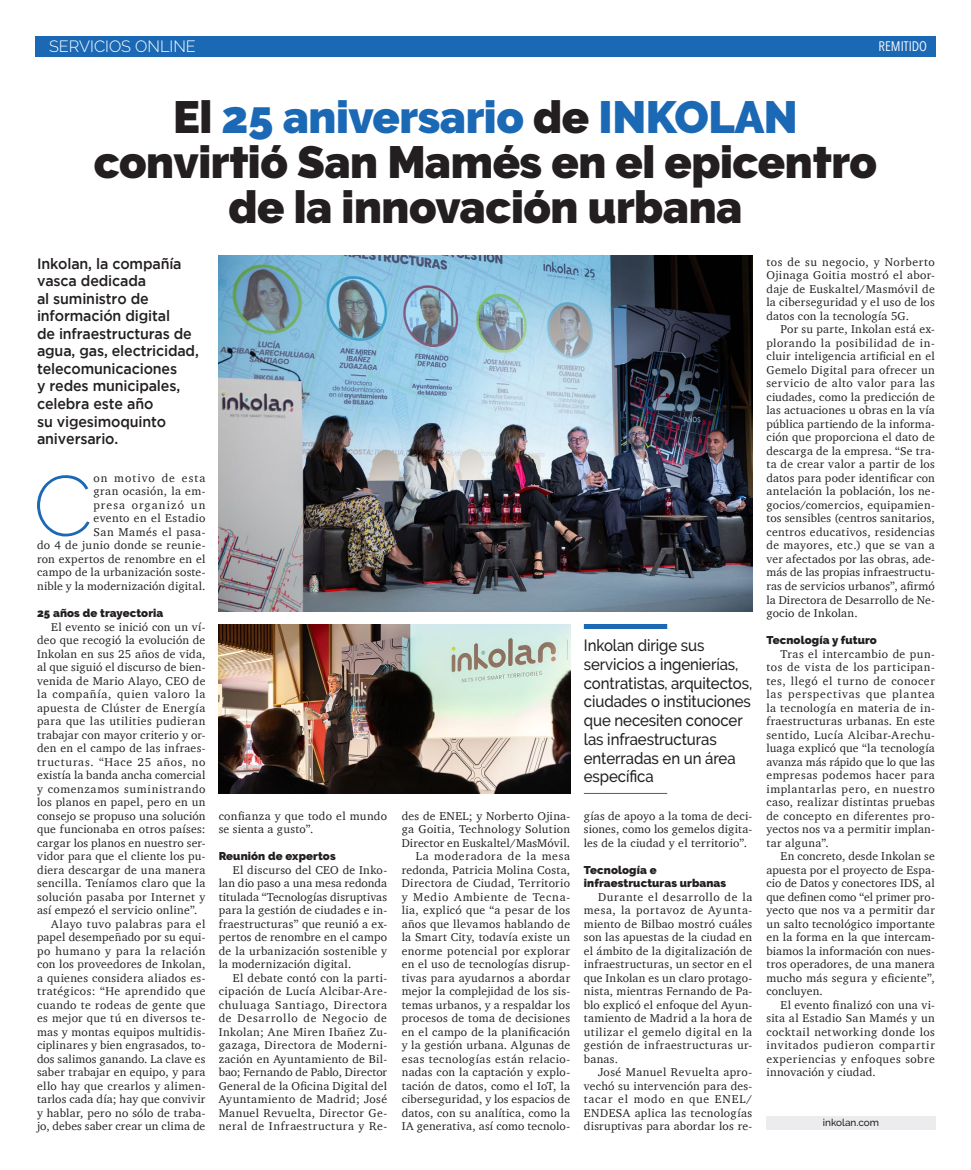
<style>
.page{position:relative;width:971px;height:1170px;background:#fff}
.page>*{position:absolute;margin:0;border:0;box-sizing:border-box;transform-origin:0 0}
.t1{font:200 85px "Raleway";color:#1b69b4}
.t2{font:900 45px/45px "Raleway";letter-spacing:-.01em;color:#231f20;text-align:center}
.t3{font:500 16.25px/18.8px "Raleway";letter-spacing:-.005em;color:#231f20;scale:.92 1}
.t4{font:300 16.25px "Raleway";color:#fff}
.t5{font:500 15px/17.5px "Gotham";letter-spacing:-.01em;color:#231f20;scale:.95 1}
.t6{font:13.75px "Avenir Next Condensed";color:#fff}
.t7{font:11.62px/13.5px "Charter";letter-spacing:.025em;color:#231f20;text-align:justify}
.t8{font:11.62px "Charter";letter-spacing:.045em;color:#231f20}
.t9{font:11.62px "Charter";letter-spacing:.005em;color:#231f20}
.t10{font:11.62px "Charter";letter-spacing:.065em;color:#231f20}
.t11{font:11.62px "Charter";letter-spacing:.06em;color:#231f20}
.t12{font:11.62px "Charter";letter-spacing:.055em;color:#231f20}
.t13{font:11.62px "Charter";letter-spacing:.05em;color:#231f20}
.t14{font:900 11.25px/13.5px "Raleway";letter-spacing:.01em;color:#231f20}
.t15{font:500 10px "Raleway";color:#231f20}
.s1{color:#1b69b4}
</style>
<div class="page">
<div style="left:766px;top:1116px;width:169px;height:13px;background:#ececee"></div>
<div style="left:35px;top:36px;width:900px;height:20px;background:#1b69b4"></div>
<div style="left:584px;top:624px;width:83px;height:5px;background:#1b69b4"></div>
<hr style="left:584px;top:792px;width:83px;height:1px;background:#1b69b4">
<img style="left:219px;top:624px;width:351px;height:169px">
<img style="left:219px;top:255px;width:533px;height:356px">
<h3 class="t4" style="left:49px;top:37px;width:148px">SERVICIOS ONLINE</h3>
<p class="t6" style="left:879px;top:34px;width:50px">REMITIDO</p>
<h2 class="t2" style="left:94px;top:95px;width:785px">El <span class="s1">25 aniversario</span> de <span class="s1">INKOLAN </span>convirtió San Mamés en el epicentro de la innovación urbana</h2>
<p class="t5" style="left:37px;top:254px;width:172px">Inkolan, la compañía vasca dedicada<br>al suministro de información digital<br>de infraestructuras de agua, gas, electricidad, telecomunicaciones<br>y redes municipales, celebra este año<br>su vigesimoquinto aniversario.</p>
<p class="t7" style="left:766px;top:255px;width:170px">tos de su negocio, y Norberto Ojinaga Goitia mostró el abor&shy;daje de Euskaltel/Masmóvil de la ciberseguridad y el uso de los datos con la tecnología 5G.</p>
<p class="t7" style="left:766px;top:322px;width:170px;text-indent:14px">Por su parte, Inkolan está ex&shy;plorando la posibilidad de in&shy;cluir inteligencia artificial en el Gemelo Digital para ofrecer un servicio de alto valor para las ciudades, como la predicción de las actuaciones u obras en la vía pública partiendo de la informa&shy;ción que proporciona el dato de descarga de la empresa. “Se tra&shy;ta de crear valor a partir de los datos para poder identificar con antelación la población, los ne&shy;gocios/comercios, equipamien&shy;tos sensibles (centros sanitarios, centros educativos, residencias de mayores, etc.) que se van a ver afectados por las obras, ade&shy;más de las propias infraestructu&shy;ras de servicios urbanos”, afirmó la Directora de Desarrollo de Ne&shy;gocio de Inkolan.</p>
<p class="t14" style="left:766px;top:633px;width:112px">Tecnología y futuro</p>
<p class="t7" style="left:766px;top:646px;width:170px;text-indent:14px">Tras el intercambio de pun&shy;tos de vista de los participan&shy;tes, llegó el turno de conocer las perspectivas que plantea la tecnología en materia de in&shy;fraestructuras urbanas. En este sentido, Lucía Alcibar-Arechu&shy;luaga explicó que “la tecnología avanza más rápido que lo que las empresas podemos hacer para implantarlas pero, en nuestro caso, realizar distintas pruebas de concepto en diferentes pro&shy;yectos nos va a permitir implan&shy;tar alguna”.</p>
<p class="t7" style="left:766px;top:849px;width:170px;text-indent:14px">En concreto, desde Inkolan se apuesta por el proyecto de Espa&shy;cio de Datos y conectores IDS, al que definen como “el primer pro&shy;yecto que nos va a permitir dar un salto tecnológico importante en la forma en la que intercam&shy;biamos la información con nues&shy;tros operadores, de una manera mucho más segura y eficiente”, concluyen.</p>
<p class="t7" style="left:766px;top:997px;width:170px;text-indent:14px">El evento finalizó con una vi&shy;sita al Estadio San Mamés y un cocktail networking donde los invitados pudieron compartir experiencias y enfoques sobre innovación y ciudad.</p>
<p class="t7" style="left:37px;top:471px;width:170px;text-align:right">on motivo de esta<br>gran ocasión, la em-<br>presa organizó un<br>evento en el Estadio<br>San Mamés el pasa-<br>do 4 de junio donde se reunie&shy;ron expertos de renombre en el campo de la urbanización soste&shy;nible y la modernización digital.</p>
<p class="t14" style="left:37px;top:606px;width:128px">25 años de trayectoria</p>
<p class="t7" style="left:51px;top:619px;width:156px">El evento se inició con un ví-</p>
<p class="t7" style="left:37px;top:633px;width:170px">deo que recogió la evolución de</p>
<p class="t7" style="left:37px;top:646px;width:170px">Inkolan en sus 25 años de vida,</p>
<p class="t7" style="left:37px;top:660px;width:170px">al que siguió el discurso de bien-</p>
<p class="t7" style="left:37px;top:673px;width:170px">venida de Mario Alayo, CEO de</p>
<p class="t10" style="left:37px;top:684px;width:170px">la compañía, quien valoro la</p>
<p class="t8" style="left:37px;top:697px;width:170px">apuesta de Clúster de Energía</p>
<p class="t8" style="left:37px;top:711px;width:170px">para que las utilities pudieran</p>
<p class="t7" style="left:37px;top:727px;width:170px">trabajar con mayor criterio y or-</p>
<p class="t7" style="left:37px;top:741px;width:170px">den en el campo de las infraes-</p>
<p class="t11" style="left:37px;top:751px;width:170px">tructuras. “Hace 25 años, no</p>
<p class="t7" style="left:37px;top:768px;width:170px">existía la banda ancha comercial</p>
<p class="t12" style="left:37px;top:778px;width:170px">y comenzamos suministrando</p>
<p class="t7" style="left:37px;top:795px;width:170px">los planos en papel, pero en un</p>
<p class="t7" style="left:37px;top:808px;width:170px">consejo se propuso una solución</p>
<p class="t7" style="left:37px;top:822px;width:170px">que funcionaba en otros países:</p>
<p class="t7" style="left:37px;top:835px;width:170px">cargar los planos en nuestro ser-</p>
<p class="t7" style="left:37px;top:849px;width:170px">vidor para que el cliente los pu-</p>
<p class="t7" style="left:37px;top:862px;width:170px">diera descargar de una manera</p>
<p class="t7" style="left:37px;top:876px;width:170px">sencilla. Teníamos claro que la</p>
<p class="t7" style="left:37px;top:889px;width:170px">solución pasaba por Internet y</p>
<p class="t7" style="left:37px;top:903px;width:162px">así empezó el servicio online”.</p>
<p class="t7" style="left:51px;top:916px;width:156px">Alayo tuvo palabras para el</p>
<p class="t7" style="left:37px;top:930px;width:170px">papel desempeñado por su equi-</p>
<p class="t13" style="left:37px;top:940px;width:170px">po humano y para la relación</p>
<p class="t7" style="left:37px;top:957px;width:170px">con los proveedores de Inkolan,</p>
<p class="t7" style="left:37px;top:970px;width:170px">a quienes considera aliados es-</p>
<p class="t7" style="left:37px;top:984px;width:170px">tratégicos: “He aprendido que</p>
<p class="t7" style="left:37px;top:997px;width:170px">cuando te rodeas de gente que</p>
<p class="t7" style="left:37px;top:1011px;width:170px">es mejor que tú en diversos te-</p>
<p class="t7" style="left:37px;top:1024px;width:170px">mas y montas equipos multidis-</p>
<p class="t7" style="left:37px;top:1038px;width:170px">ciplinares y bien engrasados, to-</p>
<p class="t9" style="left:37px;top:1048px;width:170px">dos salimos ganando. La clave es</p>
<p class="t7" style="left:37px;top:1065px;width:170px">saber trabajar en equipo, y para</p>
<p class="t7" style="left:37px;top:1078px;width:170px">ello hay que crearlos y alimen-</p>
<p class="t7" style="left:37px;top:1092px;width:170px">tarlos cada día; hay que convivir</p>
<p class="t7" style="left:37px;top:1105px;width:170px">y hablar, pero no sólo de traba-</p>
<p class="t7" style="left:37px;top:1119px;width:170px">jo, debes saber crear un clima de</p>
<h1 class="t1" style="left:33px;top:456px;width:61px">C</h1>
<h3 class="t3" style="left:584px;top:635px;width:185px">Inkolan dirige sus servicios a ingenierías, contratistas, arquitectos, ciudades o instituciones que necesiten conocer las infraestructuras enterradas en un área específica</h3>
<p class="t7" style="left:219px;top:808px;width:170px">confianza y que todo el mundo se sienta a gusto”.</p>
<p class="t14" style="left:219px;top:849px;width:118px">Reunión de expertos</p>
<p class="t7" style="left:219px;top:862px;width:170px;text-indent:14px">El discurso del CEO de Inko&shy;lan dio paso a una mesa redonda titulada “Tecnologías disruptivas para la gestión de ciudades e in&shy;fraestructuras” que reunió a ex&shy;pertos de renombre en el campo de la urbanización sostenible y la modernización digital.</p>
<p class="t7" style="left:219px;top:970px;width:170px;text-indent:14px">El debate contó con la parti&shy;cipación de Lucía Alcibar-Are&shy;chuluaga Santiago, Directora de Desarrollo de Negocio de Inkolan; Ane Miren Ibañez Zu&shy;gazaga, Directora de Moderni&shy;zación en Ayuntamiento de Bil&shy;bao; Fernando de Pablo, Director General de la Oficina Digital del Ayuntamiento de Madrid; José Manuel Revuelta, Director Ge&shy;neral de Infraestructura y Re-</p>
<p class="t7" style="left:402px;top:808px;width:170px;text-align:right">des de ENEL; y Norberto Ojina&shy;ga Goitia, Technology Solution<br>Director en Euskaltel/MasMóvil.<br>La moderadora de la mesa redonda, Patricia Molina Costa,<br>Directora de Ciudad, Territorio y Medio Ambiente de Tecna&shy;lia, explicó que “a pesar de los años que llevamos hablando de la Smart City, todavía existe un enorme potencial por explorar en el uso de tecnologías disrup&shy;tivas para ayudarnos a abordar mejor la complejidad de los sis&shy;temas urbanos, y a respaldar los procesos de toma de decisiones en el campo de la planificación y la gestión urbana. Algunas de esas tecnologías están relacio&shy;nadas con la captación y explo&shy;tación de datos, como el IoT, la ciberseguridad, y los espacios de datos, con su analítica, como la<br>IA generativa, así como tecnolo-</p>
<p class="t7" style="left:584px;top:808px;width:170px">gías de apoyo a la toma de deci&shy;siones, como los gemelos digita&shy;les de la ciudad y el territorio”.</p>
<p class="t14" style="left:584px;top:862px;width:144px">Tecnología e infraestructuras urbanas</p>
<p class="t7" style="left:584px;top:889px;width:170px;text-indent:14px">Durante el desarrollo de la mesa, la portavoz de Ayunta&shy;miento de Bilbao mostró cuáles son las apuestas de la ciudad en el ámbito de la digitalización de infraestructuras, un sector en el que Inkolan es un claro protago&shy;nista, mientras Fernando de Pa&shy;blo explicó el enfoque del Ayun&shy;tamiento de Madrid a la hora de utilizar el gemelo digital en la gestión de infraestructuras ur&shy;banas.</p>
<p class="t7" style="left:584px;top:1065px;width:170px;text-indent:14px">José Manuel Revuelta apro&shy;vechó su intervención para des&shy;tacar el modo en que ENEL/ ENDESA aplica las tecnologías disruptivas para abordar los re-</p>
<p class="t15" style="left:823px;top:1116px;width:58px">inkolan.com</p>
</div>
